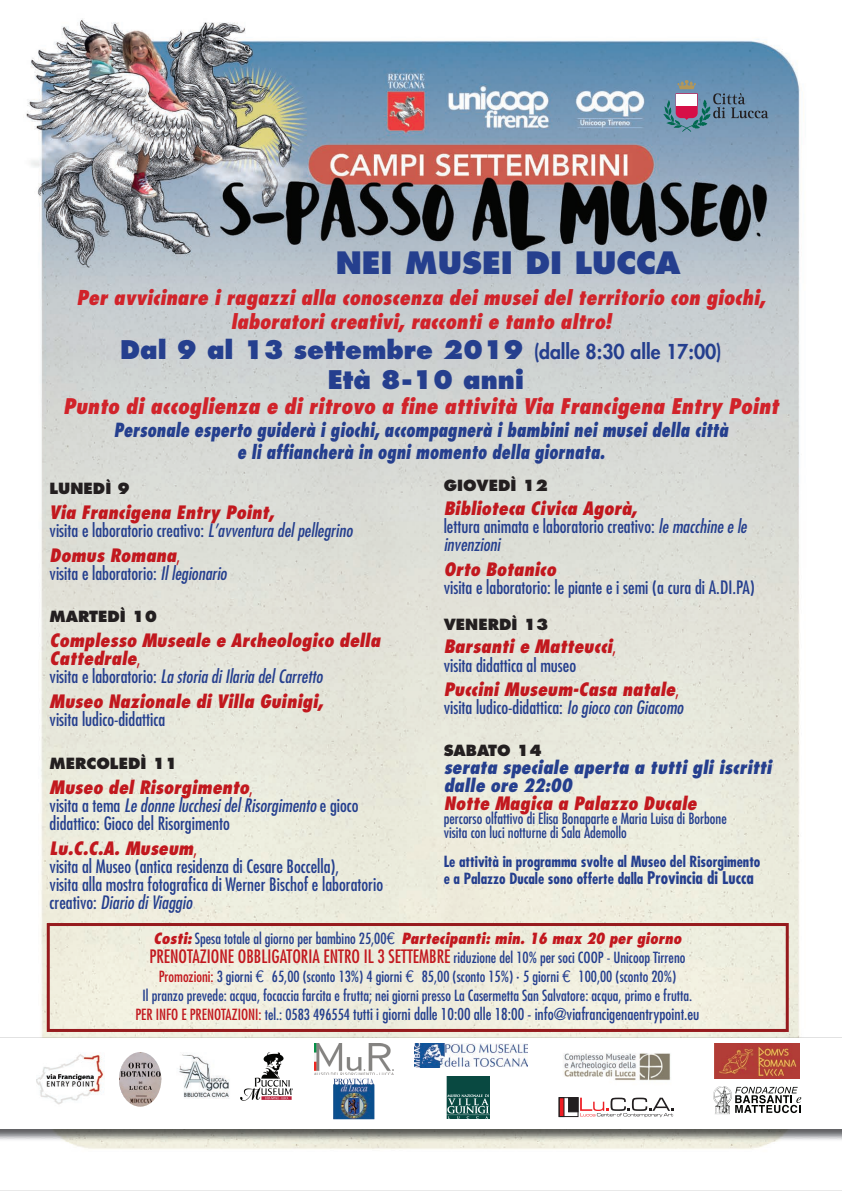
<style>
.page{position:relative;width:842px;height:1191px;background:#fff}
.page>*{position:absolute;margin:0;border:0;box-sizing:border-box;transform-origin:0 0}
.t1{font:800 30px "Futura CE";color:#253f8e}
.t2{font:800 25px/30px "Futura CE";color:#253f8e;text-align:center}
.t3{font:italic 800 condensed 21px "Futura";color:#d1232a}
.t4{font:italic 800 condensed 20px/24px "Futura";color:#d1232a;text-align:center}
.t5{font:italic 800 condensed 19px/22.8px "Futura";color:#253f8e;text-align:center;scale:.87 1}
.t6{font:condensed 18px/18px "Futura";color:#253f8e}
.t7{font:italic 800 condensed 18px/18px "Futura";color:#c2181e}
.t8{font:condensed 18px "Futura";color:#c2181e}
.t9{font:italic 800 condensed 18px/18px "Futura";color:#253f8e}
.t10{font:condensed 16px "Futura";color:#253f8e}
.t11{font:condensed 15px/14.4px "Futura";color:#253f8e}
.t12{font:700 condensed 15px/17px "Futura";color:#253f8e}
.t13{font:italic 800 condensed 15px "Futura";color:#c2181e}
.t14{font:800 15px "Futura CE";color:#231f20}
.s1{font-size:20px}
.s2{font-weight:800;font-style:italic;color:#c2181e}
.s3{font-style:italic}
.s4{color:#c2181e}
.s5{font-weight:400;font-style:normal}
.s6{font-weight:400;font-style:normal;color:#253f8e}
.s7{font-weight:400;color:#253f8e}
.s8{font-size:17px}
.s9{font-family:"Euphemia UCAS";font-weight:400;font-style:normal;font-stretch:normal;color:#253f8e}
.s10{font-size:15px;color:#253f8e}
.s11{font-family:"Euphemia UCAS";font-stretch:normal}
.s12{font-size:15px;color:#c2181e}
.s13{font-size:15px}
</style>
<div class="page">
<img style="left:26px;top:19px;width:774px;height:1130px">
<svg style="left:663px;top:80px;width:105px;height:52px;background:#6c85a0"></svg>
<div style="left:676px;top:94px;width:21px;height:12px;background:#fff"></div>
<div style="left:47px;top:923px;width:742px;height:109px;border:3px solid #961a1d"></div>
<img style="left:0;top:1128px;width:842px;height:13px">
<div style="left:0;top:1037px;width:842px;height:91px;background:#fff"></div>
<img style="left:179px;top:1054px;width:50px;height:44px">
<img style="left:241px;top:1052px;width:52px;height:48px">
<img style="left:715px;top:1043px;width:84px;height:35px">
<img style="left:36px;top:1054px;width:68px;height:51px">
<img style="left:414px;top:1043px;width:114px;height:24px">
<img style="left:447px;top:1076px;width:42px;height:42px">
<img style="left:314px;top:1043px;width:79px;height:32px">
<svg style="left:713px;top:1086px;width:88px;height:28px"></svg>
<img style="left:119px;top:1052px;width:42px;height:54px">
<img style="left:563px;top:1053px;width:108px;height:28px">
<svg style="left:558px;top:1097px;width:115px;height:20px"></svg>
<div style="left:569px;top:1097px;width:9px;height:14px;background:#231f20"></div>
<div style="left:568px;top:1097px;width:10px;height:14px;border:1px solid #231f20"></div>
<div style="left:559px;top:1097px;width:5px;height:19px;background:#ee1d23"></div>
<div style="left:559px;top:1097px;width:19px;height:19px;border:1px solid #231f20"></div>
<img style="left:333px;top:1078px;width:41px;height:41px">
<h1 class="t1" style="left:336px;top:242px;width:346px">NEI MUSEI DI LUCCA</h1>
<p class="t4" style="left:77px;top:285px;width:690px">Per avvicinare i ragazzi alla conoscenza dei musei del territorio con giochi, laboratori creativi, racconti e tanto altro!</p>
<h2 class="t2" style="left:120px;top:333px;width:603px">Dal 9 al 13 settembre 2019 <span class="s1">(dalle 8:30 alle 17:00)<br></span>Età 8-10 anni</h2>
<p class="t3" style="left:63px;top:392px;width:717px">Punto di accoglienza e di ritrovo a fine attività Via Francigena Entry Point</p>
<p class="t5" style="left:114px;top:418px;width:707px">Personale esperto guiderà i giochi, accompagnerà i bambini nei musei della città e li affiancherà in ogni momento della giornata.</p>
<p class="t14" style="left:50px;top:478px;width:82px">LUNEDÌ 9</p>
<p class="t6" style="left:50px;top:503px;width:304px"><span class="s2">Via Francigena Entry Point,<br></span>visita e laboratorio creativo: <span class="s3">L’avventura del pellegrino</span></p>
<p class="t6" style="left:50px;top:545px;width:179px"><span class="s2">Domus Romana</span><span class="s4">,<br></span>visita e laboratorio: <span class="s3">Il legionario</span></p>
<p class="t14" style="left:50px;top:606px;width:109px">MARTEDÌ 10</p>
<p class="t7" style="left:50px;top:631px;width:332px">Complesso Museale e Archeologico della<br>Cattedrale<span class="s5">,<br></span><span class="s6">visita e laboratorio:</span> <span class="s7">La storia di Ilaria del Carretto</span></p>
<p class="t7" style="left:50px;top:692px;width:275px">Museo Nazionale di Villa Guinigi,</p>
<p class="t6" style="left:50px;top:710px;width:117px">visita ludico-didattica</p>
<p class="t14" style="left:50px;top:753px;width:130px">MERCOLEDÌ 11</p>
<p class="t6" style="left:50px;top:777px;width:311px"><span class="s2">Museo del Risorgimento</span><span class="s4">,<br></span>visita a tema <span class="s3">Le donne lucchesi del Risorgimento</span> e gioco didattico: Gioco del Risorgimento</p>
<p class="t6" style="left:50px;top:838px;width:335px"><span class="s2">Lu.C.C.A. Museum</span><span class="s4">,<br></span>visita al Museo (antica residenza di Cesare Boccella),<br>visita alla mostra fotografica di Werner Bischof e laboratorio creativo: <span class="s3">Diario di Viaggio</span></p>
<p class="t14" style="left:444px;top:475px;width:106px">GIOVEDÌ 12</p>
<p class="t6" style="left:444px;top:499px;width:305px"><span class="s2">Biblioteca Civica Agorà,<br></span>lettura animata e laboratorio creativo: <span class="s3">le macchine e le invenzioni</span></p>
<p class="t7" style="left:444px;top:560px;width:114px">Orto Botanico</p>
<p class="t6" style="left:444px;top:578px;width:313px">visita e laboratorio: le piante e i semi (a cura di A.DI.PA)</p>
<p class="t14" style="left:444px;top:614px;width:107px">VENERDÌ 13</p>
<p class="t6" style="left:444px;top:637px;width:174px"><span class="s2">Barsanti e Matteucci</span><span class="s4">, </span>visita didattica al museo</p>
<p class="t7" style="left:444px;top:680px;width:241px">Puccini Museum-Casa natale<span class="s5">, </span><span class="s6">visita ludico-didattica:</span> <span class="s7">Io gioco con Giacomo</span></p>
<p class="t14" style="left:444px;top:740px;width:100px">SABATO 14</p>
<p class="t9" style="left:444px;top:758px;width:330px">serata speciale aperta a tutti gli iscritti dalle ore 22:00</p>
<p class="t7" style="left:444px;top:794px;width:254px">Notte Magica a Palazzo Ducale</p>
<p class="t11" style="left:444px;top:811px;width:285px">percorso olfattivo di Elisa Bonaparte e Maria Luisa di Borbone visita con luci notturne di Sala Ademollo</p>
<p class="t12" style="left:444px;top:852px;width:318px">Le attività in programma svolte al Museo del Risorgimento e a Palazzo Ducale sono offerte dalla <span class="s8">Provincia di Lucca</span></p>
<p class="t13" style="left:154px;top:928px;width:529px">Costi: <span class="s6">Spesa totale al giorno per bambino 25,00</span><span class="s9">€</span> Partecipanti: min. 16 max 20 per giorno</p>
<p class="t8" style="left:149px;top:944px;width:537px">PRENOTAZIONE OBBLIGATORIA ENTRO IL 3 SETTEMBRE <span class="s10">riduzione del 10% per soci COOP - Unicoop Tirreno</span></p>
<p class="t11" style="left:143px;top:966px;width:551px;line-height:19px;text-align:center"><span class="s4">Promozioni:</span> 3 giorni <span class="s11">€</span> 65,00 (sconto 13%) 4 giorni <span class="s11">€</span> 85,00 (sconto 15%) <span class="s8">·</span> 5 giorni <span class="s11">€</span> 100,00 (sconto 20%)<br>Il pranzo prevede: acqua, focaccia farcita e frutta; nei giorni presso La Casermetta San Salvatore: acqua, primo e frutta.</p>
<p class="t10" style="left:135px;top:1003px;width:566px"><span class="s12">PER INFO E PRENOTAZIONI:</span> <span class="s13">tel.: 0583 496554</span> tutti i giorni dalle 10:00 alle 18:00 - info@viafrancigenaentrypoint.eu</p>
</div>
